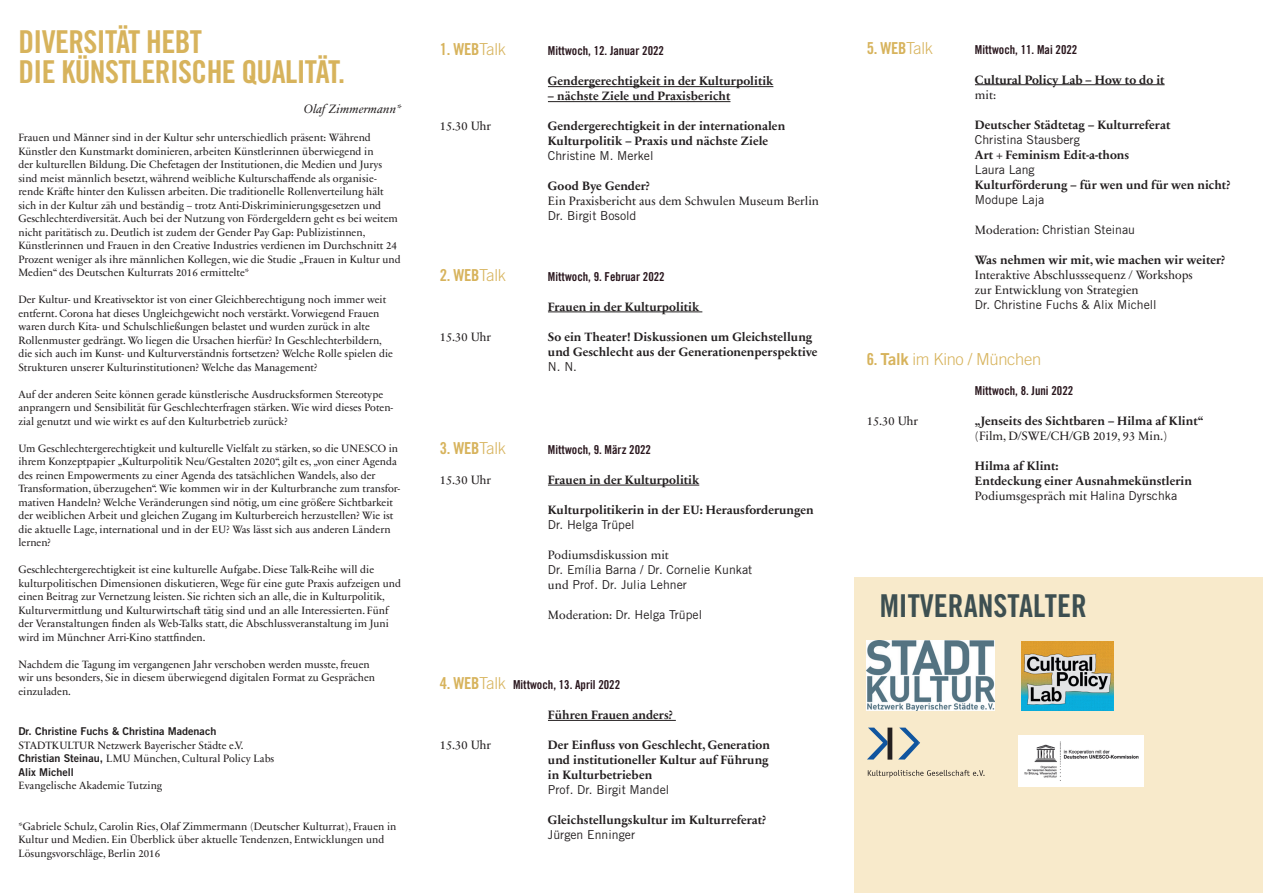
<style>
.page{position:relative;width:1263px;height:893px;background:#fff}
.page>*{position:absolute;margin:0;border:0;box-sizing:border-box;transform-origin:0 0}
.t1{font:31.5px/30px "Trade Gothic LT Std Bd Cn 20";letter-spacing:-.02em;color:#d7b35c}
.t2{font:31.5px "Trade Gothic LT Std Bd Cn 20";color:#3d4f51}
.t3{font:16.5px "Trade Gothic LT Std Bd Cn 20";letter-spacing:-.02em;color:#d7b35c}
.t4{font:300 16.5px "Trade Gothic LT Std";letter-spacing:-.02em;color:#d7b35c}
.t5{font:700 12.3px/15px "Sabon Next LT Pro";color:#231f20}
.t6{font:12.3px "Trade Gothic LT Std";color:#231f20}
.t7{font:12.3px/15px "Sabon Next LT Pro";color:#231f20}
.t8{font:12.3px "Trade Gothic LT Std Bd Cn 20";color:#29161d}
.t9{font:italic 12.3px "Sabon Next LT Pro";color:#231f20}
.t10{font:10.8px/13.5px "Sabon Next LT Pro";color:#231f20}
.t11{font:10.8px "Trade Gothic LT Std Bd 2";color:#231f20}
.s1{font-family:"Trade Gothic LT Std Bd 2"}
.s2{font-family:"Trade Gothic LT Std";font-weight:300}
.s3{font-family:"Sabon Next LT Pro"}
.s4{font-size:16.5px;color:#d7b35c}
.s5{font-family:"Trade Gothic LT Std";font-weight:300;font-size:16.5px;color:#d7b35c}
.s6{font-weight:400}
.s7{font-family:"Trade Gothic LT Std Bd Cn 20";font-weight:400}
.s8{font-family:"Trade Gothic LT Std Bd 2";font-weight:400}
.s9{font-family:"Trade Gothic LT Std"}
</style>
<div class="page">
<div style="left:854px;top:577px;width:409px;height:316px;background:#f8eacb"></div>
<img style="left:1018px;top:735px;width:125px;height:51px">
<img style="left:867px;top:641px;width:127px;height:69px">
<svg style="left:868px;top:770px;width:116px;height:7px"></svg>
<svg style="left:867px;top:728px;width:25px;height:32px"></svg>
<svg style="left:898px;top:728px;width:22px;height:32px"></svg>
<img style="left:1021px;top:641px;width:92px;height:69px">
<hr style="left:548px;top:485px;width:151px;height:1px;background:#231f20">
<hr style="left:548px;top:720px;width:128px;height:1px;background:#231f20">
<hr style="left:975px;top:84px;width:189px;height:1px;background:#231f20">
<hr style="left:548px;top:312px;width:154px;height:1px;background:#231f20">
<hr style="left:548px;top:86px;width:225px;height:1px;background:#231f20">
<hr style="left:548px;top:101px;width:182px;height:1px;background:#231f20">
<p class="t1" style="left:18px;top:26px;width:328px">DIVERSITÄT HEBT<br>DIE KÜNSTLERISCHE QUALITÄT.</p>
<p class="t9" style="left:304px;top:99px;width:99px">Olaf Zimmermann*</p>
<p class="t10" style="left:18px;top:130px;width:384px">Frauen und Männer sind in der Kultur sehr unterschiedlich präsent: Während Künstler den Kunstmarkt dominieren, arbeiten Künstlerinnen überwiegend in<br>der kulturellen Bildung. Die Chefetagen der Institutionen, die Medien und Jurys sind meist männlich besetzt, während weibliche Kulturschaffende als organisie&shy;rende Kräfte hinter den Kulissen arbeiten. Die traditionelle Rollenverteilung hält sich in der Kultur zäh und beständig – trotz Anti-Diskriminierungsgesetzen und Geschlechterdiversität. Auch bei der Nutzung von Fördergeldern geht es bei weitem nicht paritätisch zu. Deutlich ist zudem der Gender Pay Gap: Publizistinnen, Künstlerinnen und Frauen in den Creative Industries verdienen im Durchschnitt 24<br>Prozent weniger als ihre männlichen Kollegen, wie die Studie „Frauen in Kultur und Medien“ des Deutschen Kulturrats 2016 ermittelte*</p>
<p class="t10" style="left:18px;top:292px;width:376px">Der Kultur- und Kreativsektor ist von einer Gleichberechtigung noch immer weit entfernt. Corona hat dieses Ungleichgewicht noch verstärkt. Vorwiegend Frauen waren durch Kita- und Schulschließungen belastet und wurden zurück in alte Rollenmuster gedrängt. Wo liegen die Ursachen hierfür? In Geschlechterbildern, die sich auch im Kunst- und Kulturverständnis fortsetzen? Welche Rolle spielen die Strukturen unserer Kulturinstitutionen? Welche das Management?</p>
<p class="t10" style="left:18px;top:387px;width:376px">Auf der anderen Seite können gerade künstlerische Ausdrucksformen Stereotype anprangern und Sensibilität für Geschlechterfragen stärken. Wie wird dieses Poten&shy;zial genutzt und wie wirkt es auf den Kulturbetrieb zurück?</p>
<p class="t10" style="left:18px;top:441px;width:383px">Um Geschlechtergerechtigkeit und kulturelle Vielfalt zu stärken, so die UNESCO in ihrem Konzeptpapier „Kulturpolitik Neu/Gestalten 2020“, gilt es, „von einer Agenda des reinen Empowerments zu einer Agenda des tatsächlichen Wandels, also der Transformation, überzugehen“. Wie kommen wir in der Kulturbranche zum transfor&shy;mativen Handeln? Welche Veränderungen sind nötig, um eine größere Sichtbarkeit der weiblichen Arbeit und gleichen Zugang im Kulturbereich herzustellen? Wie ist die aktuelle Lage, international und in der EU? Was lässt sich aus anderen Ländern lernen?</p>
<p class="t10" style="left:18px;top:562px;width:384px">Geschlechtergerechtigkeit ist eine kulturelle Aufgabe. Diese Talk-Reihe will die kulturpolitischen Dimensionen diskutieren, Wege für eine gute Praxis aufzeigen und einen Beitrag zur Vernetzung leisten. Sie richten sich an alle, die in Kulturpolitik, Kulturvermittlung und Kulturwirtschaft tätig sind und an alle Interessierten. Fünf der Veranstaltungen finden als Web-Talks statt, die Abschlussveranstaltung im Juni wird im Münchner Arri-Kino stattfinden.</p>
<p class="t10" style="left:18px;top:657px;width:358px">Nachdem die Tagung im vergangenen Jahr verschoben werden musste, freuen wir uns besonders, Sie in diesem überwiegend digitalen Format zu Gesprächen einzuladen.</p>
<p class="t11" style="left:18px;top:724px;width:199px">Dr. Christine Fuchs &amp; Christina Madenach</p>
<p class="t10" style="left:18px;top:738px;width:227px">STADTKULTUR Netzwerk Bayerischer Städte e.V.</p>
<p class="t10" style="left:18px;top:751px;width:257px"><span class="s1">Christian Steinau,</span> LMU München, Cultural Policy Labs</p>
<p class="t11" style="left:18px;top:765px;width:57px">Alix Michell</p>
<p class="t10" style="left:18px;top:778px;width:145px">Evangelische Akademie Tutzing</p>
<p class="t10" style="left:18px;top:819px;width:379px">*Gabriele Schulz, Carolin Ries, Olaf Zimmermann (Deutscher Kulturrat), Frauen in<br>Kultur und Medien. Ein Überblick über aktuelle Tendenzen, Entwicklungen und<br>Lösungsvorschläge, Berlin 2016</p>
<p class="t3" style="left:440px;top:39px;width:68px">1. WEB<span class="s2">Talk</span></p>
<p class="t8" style="left:548px;top:44px;width:118px">Mittwoch, 12. Januar 2022</p>
<p class="t5" style="left:548px;top:73px;width:227px">Gendergerechtigkeit in der Kulturpolitik</p>
<p class="t5" style="left:548px;top:88px;width:184px">– nächste Ziele und Praxisbericht</p>
<p class="t7" style="left:440px;top:118px;width:53px">15.30 Uhr</p>
<p class="t5" style="left:548px;top:118px;width:239px">Gendergerechtigkeit in der internationalen<br>Kulturpolitik – Praxis und nächste Ziele</p>
<p class="t6" style="left:548px;top:149px;width:107px">Christine M. Merkel</p>
<p class="t5" style="left:548px;top:178px;width:103px">Good Bye Gender?</p>
<p class="t7" style="left:548px;top:193px;width:273px">Ein Praxisbericht aus dem Schwulen Museum Berlin</p>
<p class="t6" style="left:548px;top:209px;width:90px">Dr. Birgit Bosold</p>
<p class="t3" style="left:440px;top:265px;width:68px">2. WEB<span class="s2">Talk</span></p>
<p class="t8" style="left:548px;top:269px;width:118px">Mittwoch, 9. Februar 2022</p>
<p class="t5" style="left:548px;top:298px;width:153px">Frauen in der Kulturpolitik</p>
<p class="t7" style="left:440px;top:328px;width:53px">15.30 Uhr</p>
<p class="t5" style="left:548px;top:328px;width:271px">So ein Theater! Diskussionen um Gleichstellung und Geschlecht aus der Generationenperspektive</p>
<p class="t6" style="left:548px;top:359px;width:31px">N. N.</p>
<p class="t3" style="left:440px;top:438px;width:68px">3. WEB<span class="s2">Talk</span></p>
<p class="t8" style="left:548px;top:442px;width:105px">Mittwoch, 9. März 2022</p>
<p class="t7" style="left:440px;top:472px;width:53px">15.30 Uhr</p>
<p class="t5" style="left:548px;top:472px;width:153px">Frauen in der Kulturpolitik</p>
<p class="t5" style="left:548px;top:502px;width:267px">Kulturpolitikerin in der EU: Herausforderungen</p>
<p class="t6" style="left:548px;top:517px;width:88px">Dr. Helga Trüpel</p>
<p class="t7" style="left:548px;top:547px;width:122px">Podiumsdiskussion mit</p>
<p class="t6" style="left:548px;top:562px;width:206px">Dr. Emília Barna / Dr. Cornelie Kunkat</p>
<p class="t6" style="left:548px;top:577px;width:141px"><span class="s3">und</span> Prof. Dr. Julia Lehner</p>
<p class="t6" style="left:548px;top:607px;width:156px"><span class="s3">Moderation:</span> Dr. Helga Trüpel</p>
<p class="t8" style="left:440px;top:677px;width:182px"><span class="s4">4. WEB</span><span class="s5">Talk</span> Mittwoch, 13. April 2022</p>
<p class="t5" style="left:548px;top:707px;width:126px">Führen Frauen anders?</p>
<p class="t7" style="left:440px;top:737px;width:53px">15.30 Uhr</p>
<p class="t5" style="left:548px;top:737px;width:224px;text-align:justify">Der Einfluss von Geschlecht, Generation und institutioneller Kultur auf Führung in Kulturbetrieben</p>
<p class="t6" style="left:548px;top:782px;width:123px">Prof. Dr. Birgit Mandel</p>
<p class="t5" style="left:548px;top:812px;width:220px">Gleichstellungskultur im Kulturreferat?</p>
<p class="t6" style="left:548px;top:827px;width:89px">Jürgen Enninger</p>
<p class="t3" style="left:867px;top:38px;width:68px">5. WEB<span class="s2">Talk</span></p>
<p class="t8" style="left:975px;top:42px;width:104px">Mittwoch, 11. Mai 2022</p>
<p class="t5" style="left:975px;top:71px;width:191px">Cultural Policy Lab – How to do it <span class="s6">mit:</span></p>
<p class="t5" style="left:975px;top:116px;width:197px">Deutscher Städtetag – Kulturreferat</p>
<p class="t6" style="left:975px;top:132px;width:106px">Christina Stausberg</p>
<p class="t5" style="left:975px;top:146px;width:156px">Art + Feminism Edit-a-thons</p>
<p class="t6" style="left:975px;top:162px;width:61px">Laura Lang</p>
<p class="t5" style="left:975px;top:176px;width:257px">Kulturförderung – für wen und für wen nicht?</p>
<p class="t6" style="left:975px;top:192px;width:71px">Modupe Laja</p>
<p class="t6" style="left:975px;top:222px;width:162px"><span class="s3">Moderation:</span> Christian Steinau</p>
<p class="t5" style="left:975px;top:251px;width:252px">Was nehmen wir mit, wie machen wir weiter?</p>
<p class="t7" style="left:975px;top:266px;width:219px">Interaktive Abschlusssequenz / Workshops zur Entwicklung von Strategien</p>
<p class="t6" style="left:975px;top:297px;width:183px">Dr. Christine Fuchs &amp; Alix Michell</p>
<p class="t4" style="left:867px;top:349px;width:176px"><span class="s7">6.</span> <span class="s8">Talk</span> im Kino / München</p>
<p class="t8" style="left:975px;top:383px;width:100px">Mittwoch, 8. Juni 2022</p>
<p class="t7" style="left:867px;top:413px;width:53px">15.30 Uhr</p>
<p class="t5" style="left:975px;top:413px;width:230px">„Jenseits des Sichtbaren – Hilma af Klint“</p>
<p class="t7" style="left:975px;top:428px;width:194px">(Film, D/SWE/CH/GB 2019, 93 Min.)</p>
<p class="t5" style="left:975px;top:458px;width:219px">Hilma af Klint:<br>Entdeckung einer Ausnahmekünstlerin</p>
<p class="t7" style="left:975px;top:488px;width:204px">Podiumsgespräch mit <span class="s9">Halina Dyrschka</span></p>
<p class="t2" style="left:880px;top:586px;width:209px">MITVERANSTALTER</p>
</div>
